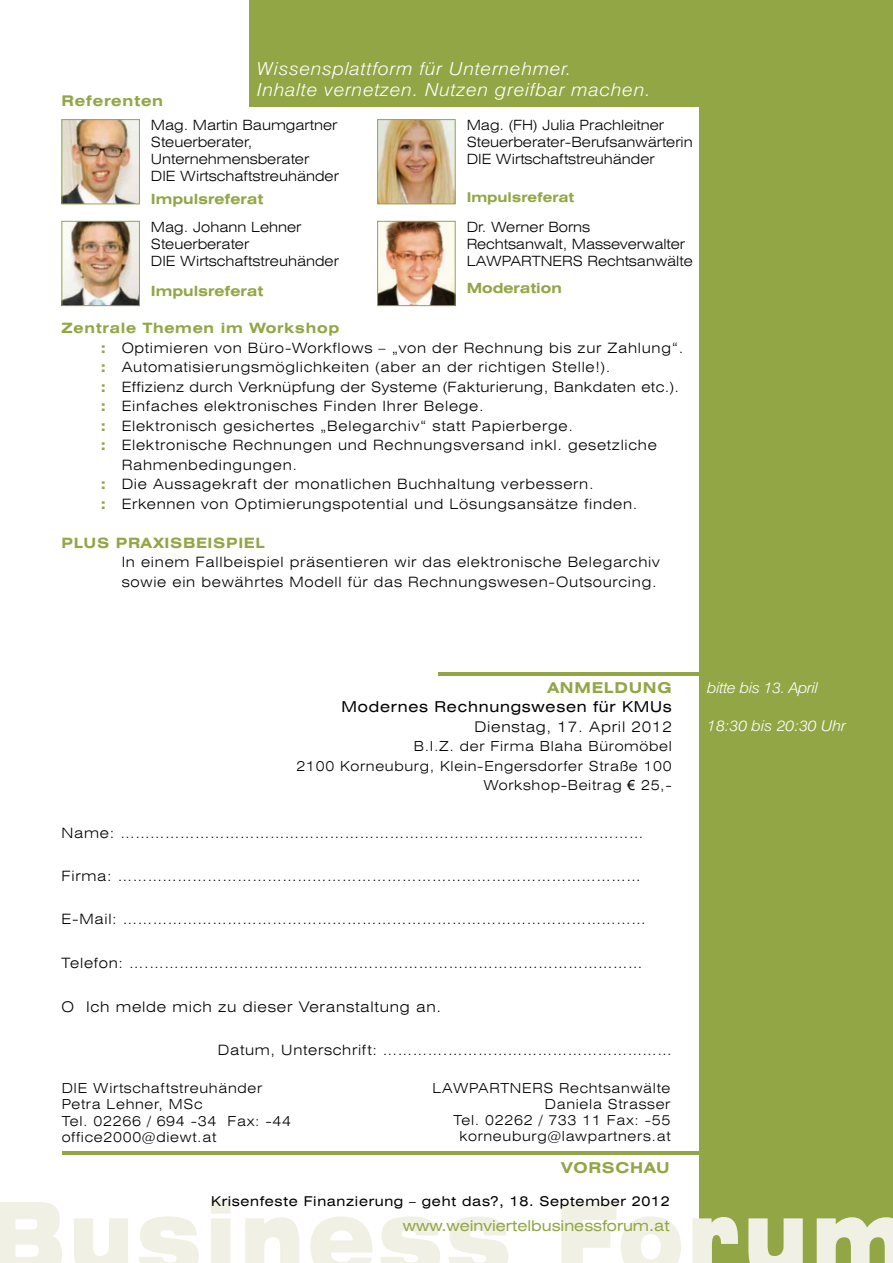
<style>
.page{position:relative;width:893px;height:1263px;background:#fff}
.page>*{position:absolute;margin:0;border:0;box-sizing:border-box;transform-origin:0 0}
.t1{font:italic 300 18px/21.6px "Swiss 721 BT";letter-spacing:.04em;color:#fff;scale:1.1 1}
.t2{font:expanded 15px "Swiss 721 BT";color:#93a646}
.t3{font:expanded 15px "Swiss 721 BT";letter-spacing:.05em;color:#000}
.t4{font:700 expanded 15px "Swiss 721 BT";letter-spacing:.05em;color:#93a646}
.t5{font:italic 300 15px "Swiss 721 BT";color:#fff;scale:1.1 1}
.t6{font:italic 300 15px "Swiss 721 BT";letter-spacing:-.02em;color:#fff;scale:1.1 1}
.t7{font:300 expanded 14.7px "Swiss 721 BT";letter-spacing:.05em;color:#000}
.t8{font:700 expanded 14.7px "Swiss 721 BT";letter-spacing:.05em;color:#93a646}
.t9{font:300 expanded 14.25px/19.5px "Swiss 721 BT";letter-spacing:.05em;color:#000}
.t10{font:300 expanded 14.25px "Swiss 721 BT";letter-spacing:.03em;color:#000}
.t11{font:700 expanded 14.25px "Swiss 721 BT";letter-spacing:.05em;color:#93a646}
.t12{font:300 expanded 14.1px/17px "Swiss 721 BT";color:#000}
.t13{font:700 expanded 14.1px "Swiss 721 BT";color:#93a646}
.t14{font:300 expanded 13.8px/16.2px "Swiss 721 BT";letter-spacing:.05em;color:#000;text-align:right}
.t15{font:expanded 13.5px "Swiss 721 BT";letter-spacing:.05em;color:#000}
.t16{font:700 expanded 13.5px "Swiss 721 BT";color:#93a646}
.s1{font-weight:700;color:#93a646}
.s2{font-family:"Arial";font-weight:400;font-stretch:normal}
</style>
<div class="page">
<div style="left:250px;top:0;width:643px;height:106px;background:#93a646"></div>
<div style="left:699px;top:0;width:194px;height:1263px;background:#93a646"></div>
<svg style="left:0;top:1199px;width:893px;height:64px;fill:#f0f1e4"></svg>
<hr style="left:438px;top:672px;width:455px;height:3px;background:#93a646">
<hr style="left:63px;top:1151px;width:641px;height:4px;background:#93a646">
<img style="left:379px;top:121px;width:74px;height:81px">
<div style="left:377px;top:119px;width:78px;height:85px;border:1px solid #93a646"></div>
<img style="left:379px;top:223px;width:74px;height:81px">
<div style="left:377px;top:221px;width:78px;height:85px;border:1px solid #93a646"></div>
<img style="left:64px;top:223px;width:74px;height:81px">
<div style="left:62px;top:221px;width:78px;height:85px;border:1px solid #93a646"></div>
<img style="left:64px;top:121px;width:74px;height:81px">
<div style="left:62px;top:119px;width:78px;height:85px;border:1px solid #93a646"></div>
<p class="t8" style="left:62px;top:92px;width:103px">Referenten</p>
<p class="t1" style="left:257px;top:57px;width:359px">Wissensplattform für Unternehmer.<br>Inhalte vernetzen. Nutzen greifbar machen.</p>
<p class="t12" style="left:151px;top:117px;width:190px">Mag. Martin Baumgartner<br>Steuerberater,<br>Unternehmensberater<br>DIE Wirtschaftstreuhänder</p>
<p class="t13" style="left:151px;top:191px;width:114px">Impulsreferat</p>
<p class="t12" style="left:151px;top:218px;width:190px">Mag. Johann Lehner<br>Steuerberater<br>DIE Wirtschaftstreuhänder</p>
<p class="t13" style="left:151px;top:282px;width:114px">Impulsreferat</p>
<p class="t12" style="left:467px;top:117px;width:228px">Mag. (FH) Julia Prachleitner<br>Steuerberater-Berufsanwärterin<br>DIE Wirtschaftstreuhänder</p>
<p class="t16" style="left:467px;top:189px;width:109px">Impulsreferat</p>
<p class="t12" style="left:467px;top:218px;width:228px">Dr. Werner Borns<br>Rechtsanwalt, Masseverwalter<br>LAWPARTNERS Rechtsanwälte</p>
<p class="t13" style="left:467px;top:280px;width:97px">Moderation</p>
<p class="t11" style="left:62px;top:320px;width:279px">Zentrale Themen im Workshop</p>
<p class="t9" style="left:101px;top:338px;width:584px"><span class="s1">:</span> Optimieren von Büro-Workflows – „von der Rechnung bis zur Zahlung“.</p>
<p class="t9" style="left:101px;top:357px;width:511px"><span class="s1">:</span> Automatisierungsmöglichkeiten (aber an der richtigen Stelle!).</p>
<p class="t10" style="left:101px;top:378px;width:580px"><span class="s1">:</span> Effizienz durch Verknüpfung der Systeme (Fakturierung, Bankdaten etc.).</p>
<p class="t9" style="left:101px;top:396px;width:384px"><span class="s1">:</span> Einfaches elektronisches Finden Ihrer Belege.</p>
<p class="t9" style="left:101px;top:416px;width:474px"><span class="s1">:</span> Elektronisch gesichertes „Belegarchiv“ statt Papierberge.</p>
<p class="t9" style="left:101px;top:435px;width:558px"><span class="s1">:</span> Elektronische Rechnungen und Rechnungsversand inkl. gesetzliche</p>
<p class="t9" style="left:122px;top:455px;width:177px">Rahmenbedingungen.</p>
<p class="t9" style="left:101px;top:474px;width:494px"><span class="s1">:</span> Die Aussagekraft der monatlichen Buchhaltung verbessern.</p>
<p class="t9" style="left:101px;top:494px;width:538px"><span class="s1">:</span> Erkennen von Optimierungspotential und Lösungsansätze finden.</p>
<p class="t11" style="left:62px;top:534px;width:205px">PLUS PRAXISBEISPIEL</p>
<p class="t9" style="left:122px;top:552px;width:540px">In einem Fallbeispiel präsentieren wir das elektronische Belegarchiv sowie ein bewährtes Modell für das Rechnungswesen-Outsourcing.</p>
<p class="t4" style="left:547px;top:678px;width:126px">ANMELDUNG</p>
<p class="t3" style="left:342px;top:698px;width:332px">Modernes Rechnungswesen für KMUs</p>
<p class="t7" style="left:474px;top:718px;width:199px">Dienstag, 17. April 2012</p>
<p class="t14" style="left:296px;top:737px;width:377px;line-height:19.5px">B.I.Z. der Firma Blaha Büromöbel<br>2100 Korneuburg, Klein-Engersdorfer Straße 100<br>Workshop-Beitrag <span class="s2">€</span> 25,-</p>
<p class="t9" style="left:62px;top:823px;width:583px">Name: ……………………………………………………………………………………………</p>
<p class="t9" style="left:62px;top:866px;width:581px">Firma: ……………………………………………………………………………………………</p>
<p class="t9" style="left:62px;top:909px;width:586px">E-Mail: ……………………………………………………………………………………………</p>
<p class="t9" style="left:62px;top:953px;width:582px">Telefon: ….………………………………………………………………………………………</p>
<p class="t7" style="left:62px;top:998px;width:381px">O Ich melde mich zu dieser Veranstaltung an.</p>
<p class="t9" style="left:218px;top:1040px;width:455px">Datum, Unterschrift: ………….………………………………………</p>
<p class="t14" style="left:62px;top:1080px;width:231px;text-align:left">DIE Wirtschaftstreuhänder<br>Petra Lehner, MSc<br>Tel. 02266 / 694 -34 Fax: -44 office2000@diewt.at</p>
<p class="t14" style="left:433px;top:1080px;width:239px">LAWPARTNERS Rechtsanwälte<br>Daniela Strasser<br>Tel. 02262 / 733 11 Fax: -55 korneuburg@lawpartners.at</p>
<p class="t4" style="left:562px;top:1159px;width:110px">VORSCHAU</p>
<p class="t15" style="left:211px;top:1193px;width:460px">Krisenfeste Finanzierung – geht das?, 18. September 2012</p>
<p class="t2" style="left:403px;top:1217px;width:268px">www.weinviertelbusinessforum.at</p>
<p class="t6" style="left:707px;top:678px;width:102px">bitte bis 13. April</p>
<p class="t5" style="left:707px;top:717px;width:128px">18:30 bis 20:30 Uhr</p>
</div>
